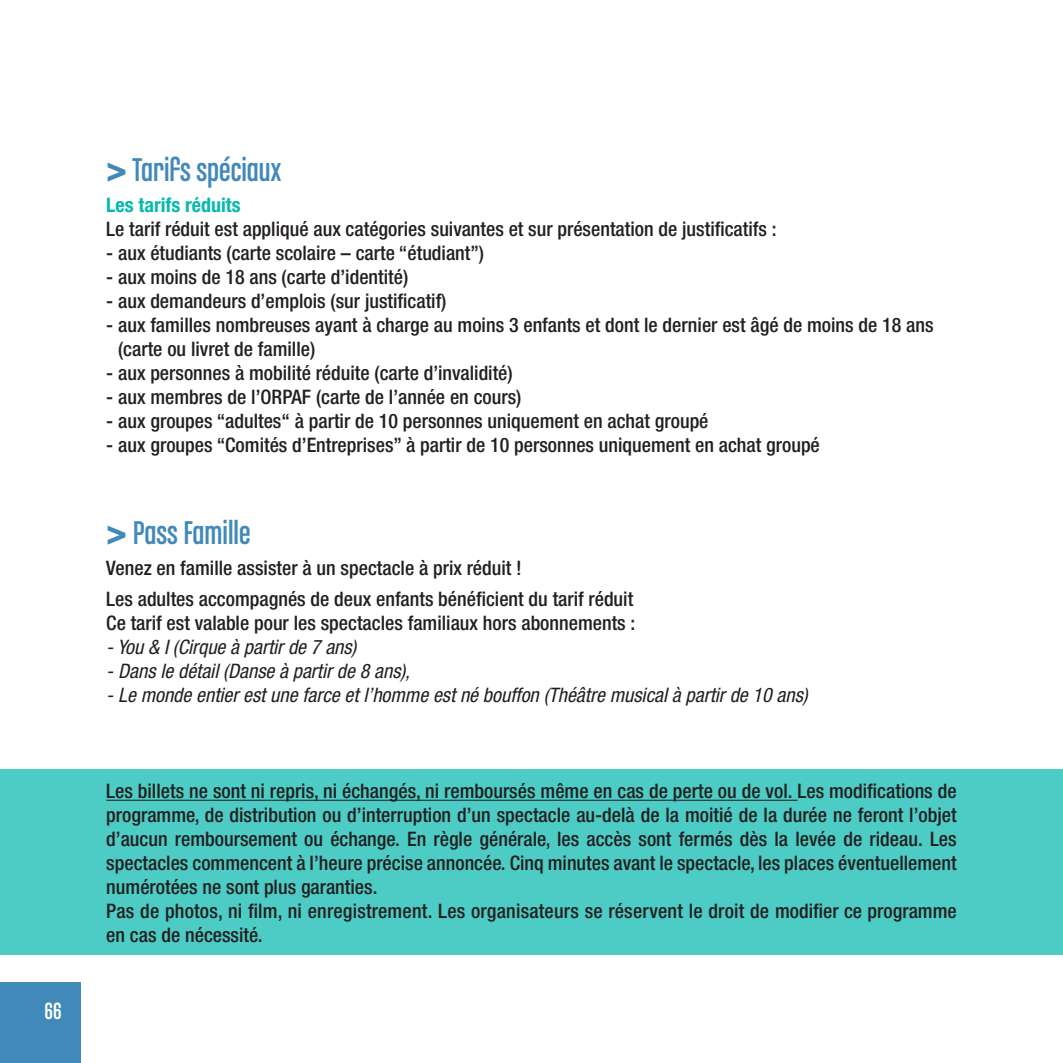
<style>
.page{position:relative;width:1063px;height:1063px;background:#fff}
.page>*{position:absolute;margin:0;border:0;box-sizing:border-box;transform-origin:0 0}
.t1{font:35px "Chalet Comprime Cologne Eighty";color:#4189b9}
.t2{font:25px "Chalet Comprime Cologne Eighty";color:#fff}
.t3{font:500 condensed 20px/24px "Helvetica Neue LT Std";color:#231f20}
.t4{font:italic condensed 20px "Helvetica Neue LT Std";color:#231f20}
.t5{font:700 condensed 20px "Helvetica Neue LT Std";color:#06b9ad}
.s1{font-family:"Helvetica Neue LT Std";font-weight:900;font-stretch:condensed}
</style>
<div class="page">
<div style="left:0;top:982px;width:81px;height:81px;background:#4189b9"></div>
<div style="left:0;top:769px;width:1063px;height:186px;background:#4cccc4"></div>
<hr style="left:106px;top:800px;width:692px;height:1px;background:#231f20">
<p class="t2" style="left:44px;top:997px;width:19px">66</p>
<h1 class="t1" style="left:106px;top:150px;width:176px"><span class="s1">&gt;</span> Tarifs spéciaux</h1>
<p class="t5" style="left:106px;top:193px;width:136px">Les tarifs réduits</p>
<p class="t3" style="left:106px;top:217px;width:672px">Le tarif réduit est appliqué aux catégories suivantes et sur présentation de justificatifs :</p>
<p class="t3" style="left:106px;top:241px;width:379px">- aux étudiants (carte scolaire – carte “étudiant”)</p>
<p class="t3" style="left:106px;top:265px;width:303px">- aux moins de 18 ans (carte d’identité)</p>
<p class="t3" style="left:106px;top:289px;width:342px">- aux demandeurs d’emplois (sur justificatif)</p>
<p class="t3" style="left:118px;top:313px;width:817px;text-indent:-12px">- aux familles nombreuses ayant à charge au moins 3 enfants et dont le dernier est âgé de moins de 18 ans (carte ou livret de famille)</p>
<p class="t3" style="left:106px;top:361px;width:408px">- aux personnes à mobilité réduite (carte d’invalidité)</p>
<p class="t3" style="left:106px;top:385px;width:417px">- aux membres de l’ORPAF (carte de l’année en cours)</p>
<p class="t3" style="left:106px;top:409px;width:604px">- aux groupes “adultes“ à partir de 10 personnes uniquement en achat groupé</p>
<p class="t3" style="left:106px;top:433px;width:715px">- aux groupes “Comités d’Entreprises” à partir de 10 personnes uniquement en achat groupé</p>
<h1 class="t1" style="left:106px;top:513px;width:146px"><span class="s1">&gt;</span> Pass Famille</h1>
<p class="t3" style="left:106px;top:552px;width:528px;line-height:31px">Venez en famille assister à un spectacle à prix réduit !<br>Les adultes accompagnés de deux enfants bénéficient du tarif réduit</p>
<p class="t3" style="left:106px;top:611px;width:531px">Ce tarif est valable pour les spectacles familiaux hors abonnements :</p>
<p class="t4" style="left:106px;top:636px;width:252px">- You &amp; I (Cirque à partir de 7 ans)</p>
<p class="t4" style="left:106px;top:660px;width:305px">- Dans le détail (Danse à partir de 8 ans),</p>
<p class="t4" style="left:106px;top:684px;width:703px">- Le monde entier est une farce et l’homme est né bouffon (Théâtre musical à partir de 10 ans)</p>
<p class="t3" style="left:106px;top:779px;width:852px">Les billets ne sont ni repris, ni échangés, ni remboursés même en cas de perte ou de vol. Les modifications de programme, de distribution ou d’interruption d’un spectacle au-delà de la moitié de la durée ne feront l’objet d’aucun remboursement ou échange. En règle générale, les accès sont fermés dès la levée de rideau. Les spectacles commencent à l’heure précise annoncée. Cinq minutes avant le spectacle, les places éventuellement numérotées ne sont plus garanties.<br>Pas de photos, ni film, ni enregistrement. Les organisateurs se réservent le droit de modifier ce programme en cas de nécessité.</p>
</div>
